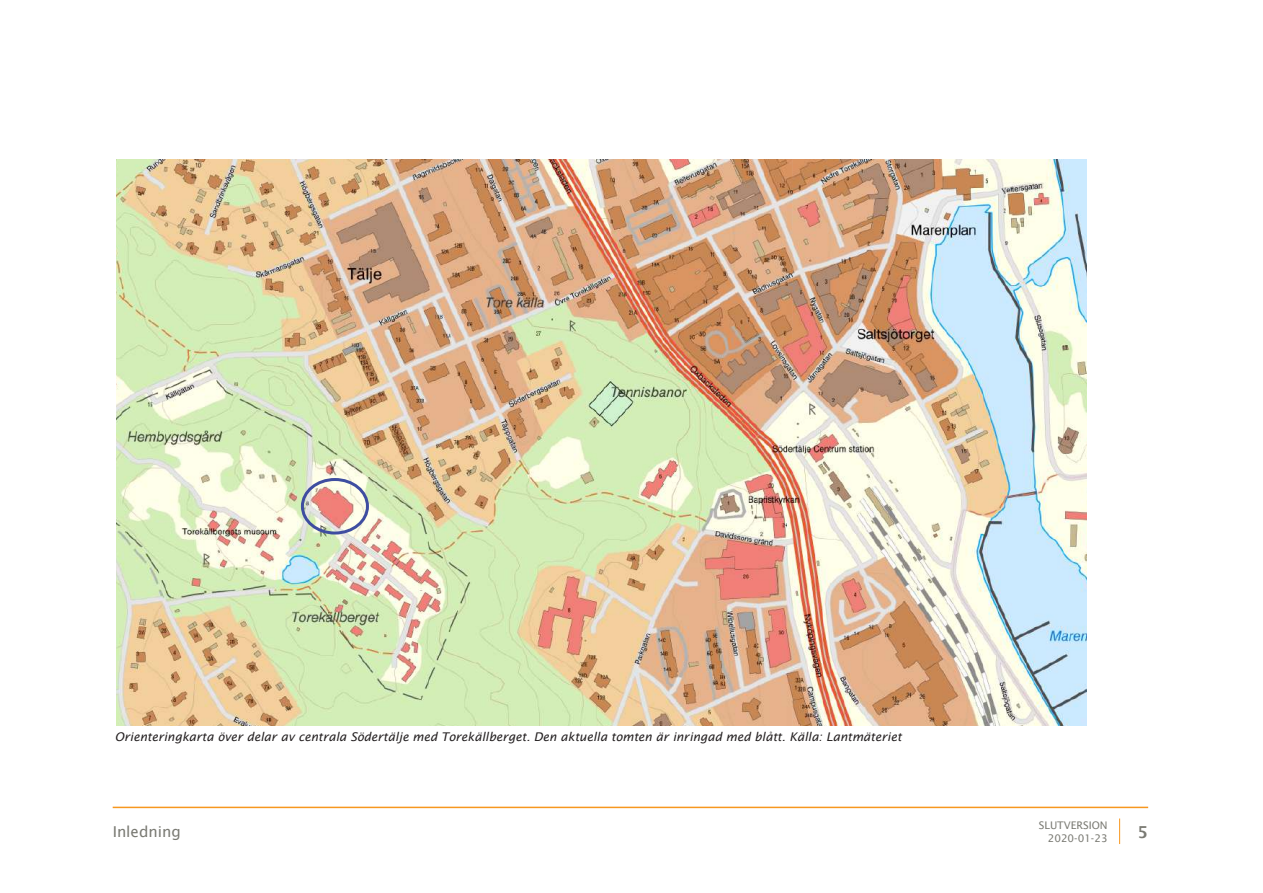
<style>
.page{position:relative;width:1263px;height:893px;background:#fff}
.page>*{position:absolute;margin:0;border:0;box-sizing:border-box;transform-origin:0 0}
.t1{font:600 16.5px "Lucida Sans";color:#7a7a73}
.t2{font:15px "Lucida Sans";color:#7a7a73}
.t3{font:italic 12px "Lucida Sans";color:#231f20}
.t4{font:10.5px/12.6px "Lucida Sans";color:#7a7a73;text-align:right}
</style>
<div class="page">
<hr style="left:113px;top:807px;width:1035px;height:1px;background:#f7971f">
<svg style="left:1119px;top:818px;width:1px;height:26px"></svg>
<img style="left:117px;top:159px;width:969px;height:566px">
<div style="left:301px;top:478px;width:68px;height:56px;border:3px solid #3e4da0;border-radius:50%"></div>
<p class="t3" style="left:115px;top:729px;width:788px">Orienteringkarta över delar av centrala Södertälje med Torekällberget. Den aktuella tomten är inringad med blått. Källa: Lantmäteriet</p>
<p class="t4" style="left:1039px;top:819px;width:70px">SLUTVERSION<br>2020-01-23</p>
<p class="t2" style="left:113px;top:823px;width:70px">Inledning</p>
<h1 class="t1" style="left:1137px;top:822px;width:12px">5</h1>
</div>
